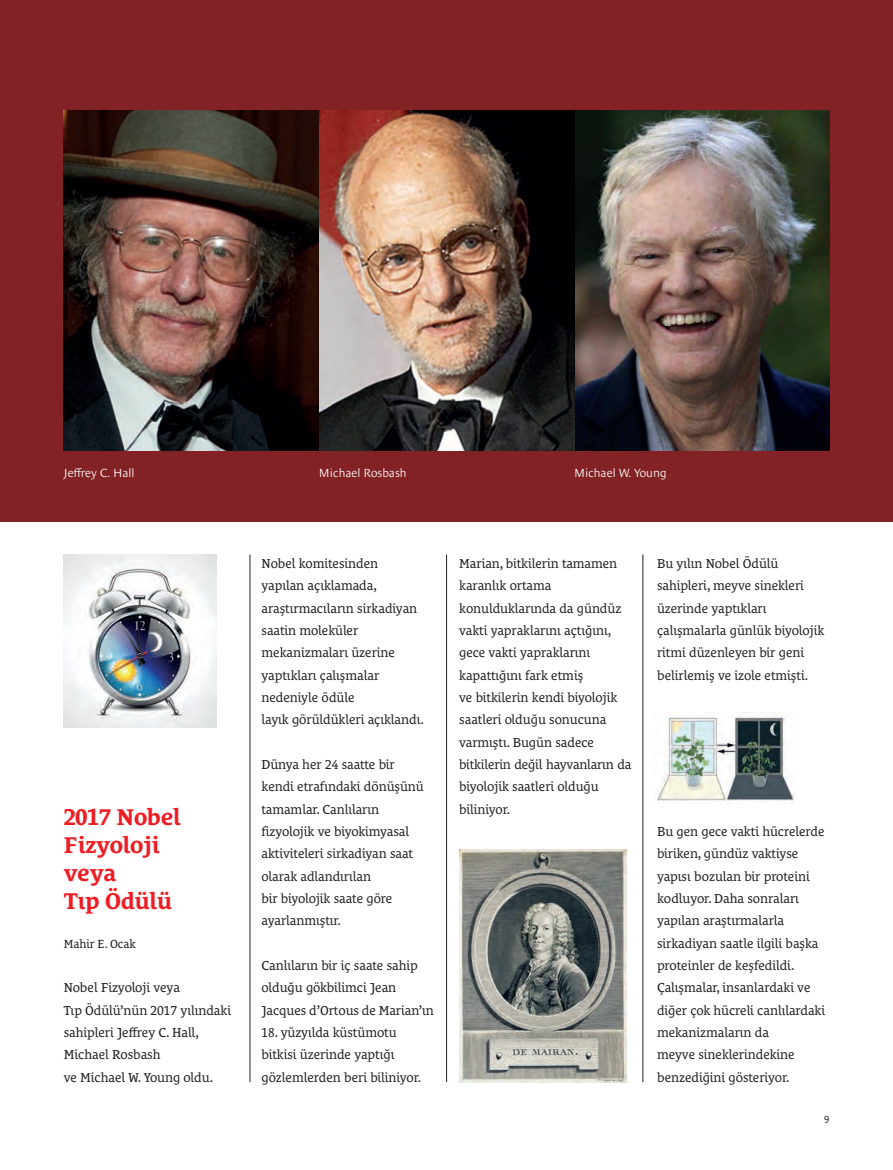
<style>
.page{position:relative;width:893px;height:1170px;background:#fff}
.page>*{position:absolute;margin:0;border:0;box-sizing:border-box;transform-origin:0 0}
.t1{font:700 23.25px/27.9px "Le Monde Courrier Pro";letter-spacing:-.005em;color:#ee1d23}
.t2{font:13.2px/22.4px "Le Monde Courrier Pro";letter-spacing:-.005em;color:#231f20}
.t3{font:300 12px "Le Monde Sans Pro";color:#fff}
.t4{font:12px "Le Monde Courrier Pro";letter-spacing:-.005em;color:#231f20}
.t5{font:10.35px "Le Monde Courrier Pro";color:#231f20}
</style>
<div class="page">
<div style="left:0;top:0;width:893px;height:522px;background:#822225"></div>
<img style="left:64px;top:111px;width:765px;height:340px">
<img style="left:64px;top:554px;width:153px;height:173px">
<hr style="left:446px;top:554px;width:1px;height:527px;background:#231f20">
<hr style="left:250px;top:554px;width:1px;height:527px;background:#231f20">
<hr style="left:643px;top:554px;width:1px;height:527px;background:#231f20">
<img style="left:459px;top:849px;width:167px;height:232px">
<img style="left:657px;top:712px;width:138px;height:91px">
<p class="t3" style="left:64px;top:464px;width:72px">Jeffrey C. Hall</p>
<p class="t3" style="left:319px;top:464px;width:89px">Michael Rosbash</p>
<p class="t3" style="left:574px;top:464px;width:94px">Michael W. Young</p>
<h1 class="t1" style="left:64px;top:799px;width:119px">2017 Nobel<br>Fizyoloji veya<br>Tıp Ödülü</h1>
<p class="t4" style="left:64px;top:933px;width:74px">Mahir E. Ocak</p>
<p class="t2" style="left:64px;top:974px;width:169px">Nobel Fizyoloji veya<br>Tıp Ödülü’nün 2017 yılındaki sahipleri Jeffrey C. Hall,<br>Michael Rosbash<br>ve Michael W. Young oldu.</p>
<p class="t2" style="left:262px;top:550px;width:164px">Nobel komitesinden yapılan açıklamada, araştırmacıların sirkadiyan saatin moleküler mekanizmaları üzerine yaptıkları çalışmalar nedeniyle ödüle<br>layık görüldükleri açıklandı.</p>
<p class="t2" style="left:262px;top:751px;width:164px">Dünya her 24 saatte bir kendi etrafındaki dönüşünü tamamlar. Canlıların fizyolojik ve biyokimyasal aktiviteleri sirkadiyan saat olarak adlandırılan<br>bir biyolojik saate göre ayarlanmıştır.</p>
<p class="t2" style="left:262px;top:952px;width:174px">Canlıların bir iç saate sahip olduğu gökbilimci Jean<br>Jacques d’Ortous de Marian’ın</p>
<p class="t2" style="left:262px;top:1019px;width:161px">18. yüzyılda küstümotu bitkisi üzerinde yaptığı gözlemlerden beri biliniyor.</p>
<p class="t2" style="left:459px;top:550px;width:174px">Marian, bitkilerin tamamen karanlık ortama konulduklarında da gündüz vakti yapraklarını açtığını, gece vakti yapraklarını kapattığını fark etmiş<br>ve bitkilerin kendi biyolojik saatleri olduğu sonucuna varmıştı. Bugün sadece bitkilerin değil hayvanların da biyolojik saatleri olduğu biliniyor.</p>
<p class="t2" style="left:657px;top:550px;width:169px">Bu yılın Nobel Ödülü sahipleri, meyve sinekleri üzerinde yaptıkları çalışmalarla günlük biyolojik ritmi düzenleyen bir geni belirlemiş ve izole etmişti.</p>
<p class="t2" style="left:657px;top:818px;width:170px">Bu gen gece vakti hücrelerde biriken, gündüz vaktiyse yapısı bozulan bir proteini kodluyor. Daha sonraları yapılan araştırmalarla sirkadiyan saatle ilgili başka proteinler de keşfedildi.<br>Çalışmalar, insanlardaki ve diğer çok hücreli canlılardaki mekanizmaların da<br>meyve sineklerindekine benzediğini gösteriyor.</p>
<p class="t5" style="left:824px;top:1110px;width:7px">9</p>
</div>
